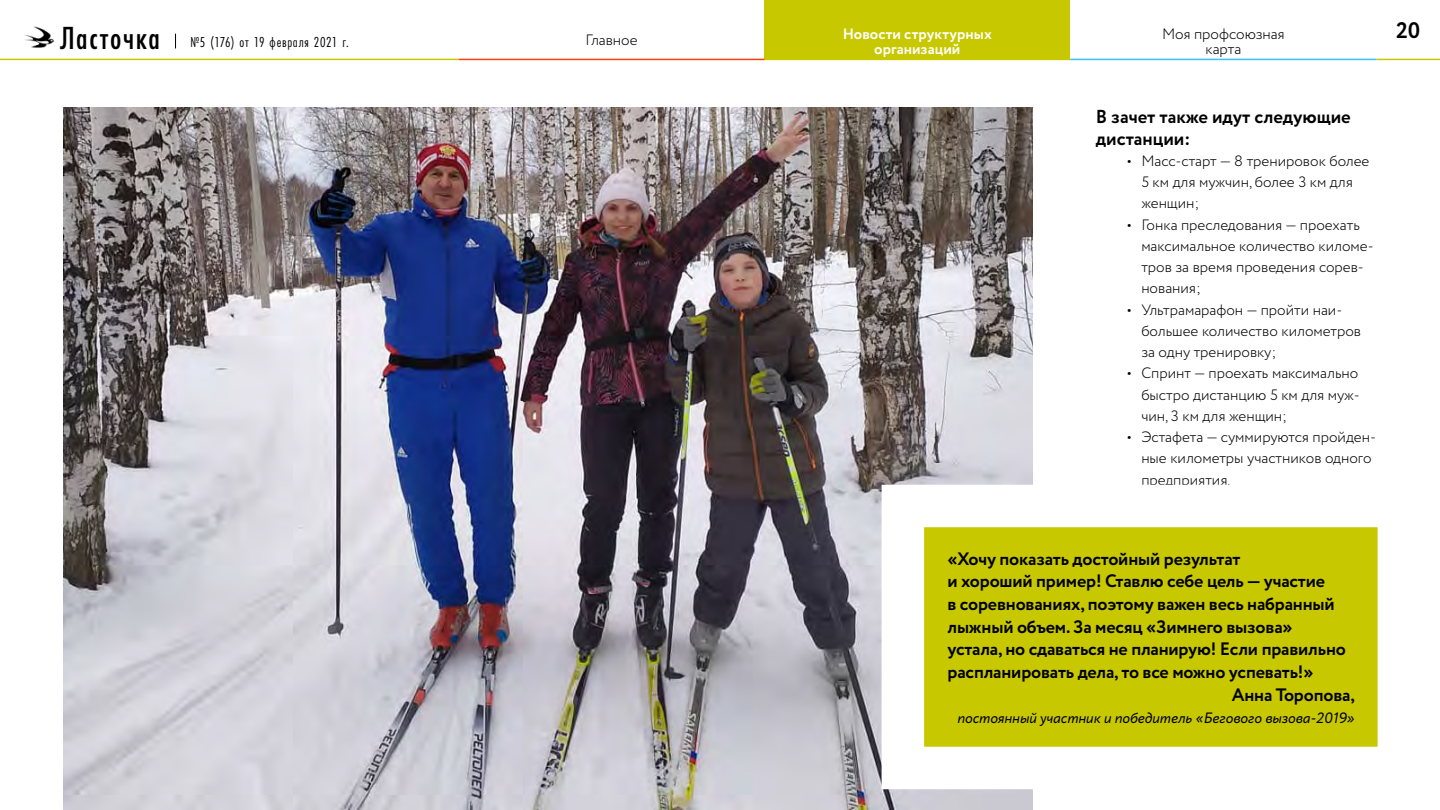
<style>
.page{position:relative;width:1440px;height:810px;background:#fff}
.page>*{position:absolute;margin:0;border:0;box-sizing:border-box;transform-origin:0 0}
.t1{font:700 22.5px "Circe";color:#000}
.PodZag{font:700 18.75px/21.2px "Circe";color:#000}
.t2{font:700 18px/22.6px "Circe";letter-spacing:-.01em;color:#000}
.t3{font:300 15px/21.2px "Circe";color:#000}
.t4{font:italic 15px "Circe";color:#000}
.t5{font:15px "Futura PT Cond";letter-spacing:.045em;color:#000}
.t6{font:700 15px/15px "Circe";color:#fff;text-align:center}
.s1{font-weight:500;font-size:33.22px}
.s2{font-weight:800}
</style>
<div class="page">
<svg style="left:175px;top:34px;width:1px;height:14px"></svg>
<img style="left:25px;top:26px;width:30px;height:22px">
<hr style="left:1070px;top:59px;width:307px;height:1px;background:#37c3f5">
<hr style="left:1377px;top:59px;width:63px;height:1px;background:#c8c800">
<hr style="left:0;top:59px;width:459px;height:1px;background:#c8c800">
<div style="left:765px;top:0;width:305px;height:60px;background:#c8c800"></div>
<hr style="left:459px;top:59px;width:306px;height:1px;background:#ff400d">
<img style="left:64px;top:107px;width:968px;height:703px">
<div style="left:903px;top:506px;width:496px;height:262px;background:#c8c800"></div>
<div style="left:882px;top:485px;width:538px;height:304px;border:43px solid #fff"></div>
<p class="t5" style="left:60px;top:33px;width:290px"><span class="s1">Ласточка</span> №5 (176) от 19 февраля 2021 г.</p>
<p class="t3" style="left:1162px;top:23px;width:124px">Моя профсоюзная</p>
<h1 class="t1" style="left:1396px;top:15px;width:25px">20</h1>
<p class="t3" style="left:1206px;top:38px;width:37px">карта</p>
<p class="t6" style="left:843px;top:27px;width:151px">Новости структурных организаций</p>
<p class="t3" style="left:586px;top:29px;width:54px">Главное</p>
<p class="PodZag" style="left:1096px;top:107px;width:256px">В зачет также идут следующие дистанции:</p>
<p class="t3" style="left:1141px;top:150px;width:230px;text-indent:-14px"><span class="s2">·</span> Масс- старт — 8 тренировок более<br>5 км для мужчин, более 3 км для женщин;</p>
<p class="t3" style="left:1141px;top:214px;width:234px;text-indent:-14px"><span class="s2">·</span> Гонка преследования — проехать максимальное количество киломе‑ тров за время проведения сорев‑ нования;</p>
<p class="t3" style="left:1141px;top:299px;width:221px;text-indent:-14px"><span class="s2">·</span> Ультрамарафон — пройти наи‑ большее количество километров за одну тренировку;</p>
<p class="t3" style="left:1141px;top:363px;width:220px;text-align:justify;text-indent:-14px"><span class="s2">·</span> Спринт — проехать максимально быстро дистанцию 5 км для муж‑ чин, 3 км для женщин;</p>
<p class="t3" style="left:1141px;top:427px;width:236px;text-indent:-14px"><span class="s2">·</span> Эстафета — суммируются пройден‑ ные километры участников одного предприятия.</p>
<p class="t2" style="left:947px;top:548px;width:400px">«Хочу показать достойный результат<br>и хороший пример! Ставлю себе цель — участие<br>в соревнованиях, поэтому важен весь набранный лыжный объем. За месяц «Зимнего вызова» устала, но сдаваться не планирую! Если правильно распланировать дела, то все можно успевать!»</p>
<p class="t2" style="left:1232px;top:684px;width:125px">Анна Торопова,</p>
<p class="t4" style="left:957px;top:708px;width:399px">постоянный участник и победитель «Бегового вызова‑2019»</p>
</div>
